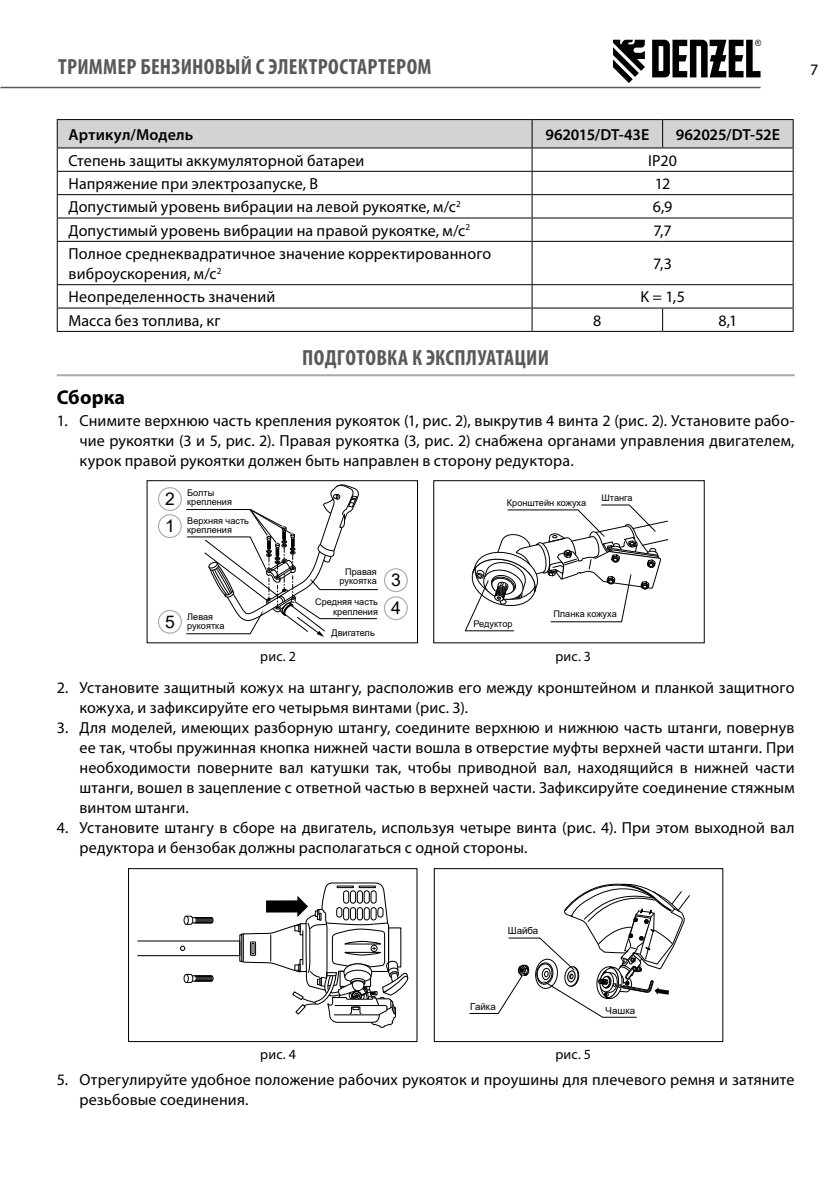
<style>
.page{position:relative;width:840px;height:1191px;background:#fff}
.page>*{position:absolute;margin:0;border:0;box-sizing:border-box;transform-origin:0 0}
.t1{font:700 condensed 22px "Myriad Pro";letter-spacing:.015em;color:#58595b}
.t2{font:700 20px "Myriad Pro";letter-spacing:.01em;color:#000}
.t3{font:17.4px/28px "Arial";color:#000}
.t4{font:16px/20px "Myriad Pro";letter-spacing:.01em;color:#000}
.t5{font:600 16px "Myriad Pro";color:#000}
.t6{font:14px "Myriad Pro";letter-spacing:.015em;color:#000}
.t7{font:9.8px "Arial";color:#000}
.t8{font:9.2px/9.2px "Arial";color:#000}
</style>
<div class="page">
<hr style="left:0;top:87px;width:760px;height:1px;background:#58595b">
<svg style="left:613px;top:40px;width:31px;height:43px"></svg>
<svg style="left:652px;top:40px;width:108px;height:37px"></svg>
<hr style="left:57px;top:374px;width:737px;height:2px;background:#a7a9ac">
<hr style="left:57px;top:119px;width:474px;height:1px;background:#000">
<hr style="left:531px;top:119px;width:131px;height:1px;background:#000">
<hr style="left:662px;top:119px;width:131px;height:1px;background:#000">
<hr style="left:57px;top:242px;width:1px;height:42px;background:#000">
<svg style="left:57px;top:285px;width:1px;height:46px"></svg>
<hr style="left:57px;top:241px;width:474px;height:1px;background:#000">
<hr style="left:57px;top:284px;width:474px;height:1px;background:#000">
<hr style="left:57px;top:307px;width:474px;height:1px;background:#000">
<hr style="left:57px;top:331px;width:474px;height:1px;background:#000">
<hr style="left:531px;top:331px;width:131px;height:1px;background:#000">
<hr style="left:662px;top:331px;width:131px;height:1px;background:#000">
<svg style="left:57px;top:120px;width:736px;height:121px"></svg>
<hr style="left:531px;top:241px;width:131px;height:1px;background:#000">
<hr style="left:531px;top:242px;width:1px;height:42px;background:#000">
<hr style="left:662px;top:241px;width:131px;height:1px;background:#000">
<hr style="left:792px;top:242px;width:1px;height:42px;background:#000">
<hr style="left:531px;top:284px;width:131px;height:1px;background:#000">
<svg style="left:531px;top:285px;width:1px;height:46px"></svg>
<hr style="left:662px;top:284px;width:131px;height:1px;background:#000">
<svg style="left:792px;top:285px;width:1px;height:46px"></svg>
<hr style="left:531px;top:307px;width:131px;height:1px;background:#000">
<hr style="left:662px;top:307px;width:131px;height:1px;background:#000">
<svg style="left:186px;top:484px;width:192px;height:153px"></svg>
<div style="left:147px;top:480px;width:270px;height:163px;border:1px solid #000"></div>
<svg style="left:444px;top:504px;width:224px;height:140px"></svg>
<div style="left:433px;top:480px;width:271px;height:163px;border:1px solid #000"></div>
<div style="left:158px;top:487px;width:24px;height:24px;border:1px solid #a7a9ac;border-radius:50%"></div>
<div style="left:158px;top:514px;width:24px;height:24px;border:1px solid #a7a9ac;border-radius:50%"></div>
<div style="left:158px;top:610px;width:24px;height:23px;border:1px solid #a7a9ac;border-radius:50%"></div>
<div style="left:384px;top:568px;width:23px;height:24px;border:1px solid #a7a9ac;border-radius:50%"></div>
<div style="left:384px;top:596px;width:23px;height:24px;border:1px solid #a7a9ac;border-radius:50%"></div>
<svg style="left:239px;top:882px;width:170px;height:145px"></svg>
<div style="left:137px;top:940px;width:103px;height:16px;border:1px solid #000"></div>
<svg style="left:180px;top:945px;width:5px;height:6px"></svg>
<svg style="left:184px;top:974px;width:29px;height:9px"></svg>
<svg style="left:184px;top:915px;width:29px;height:9px"></svg>
<div style="left:128px;top:868px;width:289px;height:174px;border:1px solid #000"></div>
<svg style="left:469px;top:883px;width:221px;height:134px"></svg>
<div style="left:433px;top:868px;width:289px;height:174px;border:1px solid #000"></div>
<h1 class="t1" style="left:58px;top:53px;width:375px">ТРИММЕР БЕНЗИНОВЫЙ С ЭЛЕКТРОСТАРТЕРОМ</h1>
<p class="t4" style="left:809px;top:60px;width:10px">7</p>
<p class="t5" style="left:69px;top:124px;width:126px">Артикул/Модель</p>
<p class="t5" style="left:545px;top:124px;width:105px">962015/DT-43E</p>
<p class="t5" style="left:675px;top:124px;width:106px">962025/DT-52E</p>
<p class="t4" style="left:69px;top:150px;width:297px">Степень защиты аккумуляторной батареи</p>
<p class="t4" style="left:648px;top:150px;width:30px">IP20</p>
<p class="t4" style="left:69px;top:173px;width:251px">Напряжение при электрозапуске, В</p>
<p class="t4" style="left:654px;top:173px;width:17px">12</p>
<p class="t4" style="left:69px;top:197px;width:393px">Допустимый уровень вибрации на левой рукоятке, м/с<sup>2</sup></p>
<p class="t4" style="left:652px;top:197px;width:21px">6,9</p>
<p class="t4" style="left:69px;top:220px;width:403px">Допустимый уровень вибрации на правой рукоятке, м/с<sup>2</sup></p>
<p class="t4" style="left:653px;top:220px;width:20px">7,7</p>
<p class="t4" style="left:69px;top:243px;width:424px">Полное среднеквадратичное значение корректированного виброускорения, м/с<sup>2</sup></p>
<p class="t4" style="left:653px;top:253px;width:20px">7,3</p>
<p class="t4" style="left:69px;top:287px;width:208px">Неопределенность значений</p>
<p class="t4" style="left:640px;top:287px;width:46px">K = 1,5</p>
<p class="t4" style="left:69px;top:310px;width:153px">Масса без топлива, кг</p>
<p class="t4" style="left:593px;top:310px;width:10px">8</p>
<p class="t4" style="left:718px;top:310px;width:21px">8,1</p>
<h1 class="t1" style="left:302px;top:344px;width:248px">ПОДГОТОВКА К ЭКСПЛУАТАЦИИ</h1>
<p class="t2" style="left:57px;top:384px;width:70px">Сборка</p>
<p class="t4" style="left:79px;top:410px;width:716px;text-align:justify;text-indent:-23px">1. Снимите верхнюю часть крепления рукояток (1, рис. 2), выкрутив 4 винта 2 (рис. 2). Установите рабо&shy;чие рукоятки (3 и 5, рис. 2). Правая рукоятка (3, рис. 2) снабжена органами управления двигателем, курок правой рукоятки должен быть направлен в сторону редуктора.</p>
<p class="t8" style="left:187px;top:488px;width:46px">Болты крепления</p>
<p class="t3" style="left:165px;top:484px;width:11px">2</p>
<p class="t8" style="left:506px;top:498px;width:81px">Кронштейн кожуха</p>
<p class="t3" style="left:165px;top:512px;width:11px">1</p>
<p class="t8" style="left:187px;top:515px;width:63px">Верхняя часть крепления</p>
<p class="t8" style="left:601px;top:493px;width:32px">Штанга</p>
<p class="t3" style="left:165px;top:607px;width:11px">5</p>
<p class="t8" style="left:187px;top:611px;width:39px">Левая рукоятка</p>
<p class="t8" style="left:339px;top:567px;width:39px;text-align:right">Правая рукоятка</p>
<p class="t8" style="left:315px;top:597px;width:64px;text-align:right">Средняя часть крепления</p>
<p class="t8" style="left:331px;top:627px;width:45px">Двигатель</p>
<p class="t3" style="left:391px;top:566px;width:11px">3<br>4</p>
<p class="t8" style="left:473px;top:618px;width:40px">Редуктор</p>
<p class="t8" style="left:553px;top:609px;width:65px">Планка кожуха</p>
<p class="t6" style="left:260px;top:647px;width:37px">рис. 2</p>
<p class="t6" style="left:555px;top:647px;width:37px">рис. 3</p>
<p class="t4" style="left:79px;top:677px;width:716px;text-indent:-23px">2. Установите защитный кожух на штангу, расположив его между кронштейном и планкой защитного кожуха, и зафиксируйте его четырьмя винтами (рис. 3).</p>
<p class="t4" style="left:79px;top:717px;width:716px;text-align:justify;text-indent:-23px">3. Для моделей, имеющих разборную штангу, соедините верхнюю и нижнюю часть штанги, повернув ее так, чтобы пружинная кнопка нижней части вошла в отверстие муфты верхней части штанги. При необходимости поверните вал катушки так, чтобы приводной вал, находящийся в нижней части штанги, вошел в зацепление с ответной частью в верхней части. Зафиксируйте соединение стяжным винтом штанги.</p>
<p class="t4" style="left:79px;top:817px;width:716px;text-indent:-23px">4. Установите штангу в сборе на двигатель, используя четыре винта (рис. 4). При этом выходной вал редуктора и бензобак должны располагаться с одной стороны.</p>
<p class="t7" style="left:507px;top:924px;width:32px">Шайба</p>
<p class="t7" style="left:470px;top:999px;width:27px">Гайка</p>
<p class="t7" style="left:605px;top:1003px;width:31px">Чашка</p>
<p class="t6" style="left:260px;top:1045px;width:37px">рис. 4</p>
<p class="t6" style="left:555px;top:1045px;width:37px">рис. 5</p>
<p class="t4" style="left:79px;top:1069px;width:716px;text-indent:-23px">5. Отрегулируйте удобное положение рабочих рукояток и проушины для плечевого ремня и затяните резьбовые соединения.</p>
</div>
